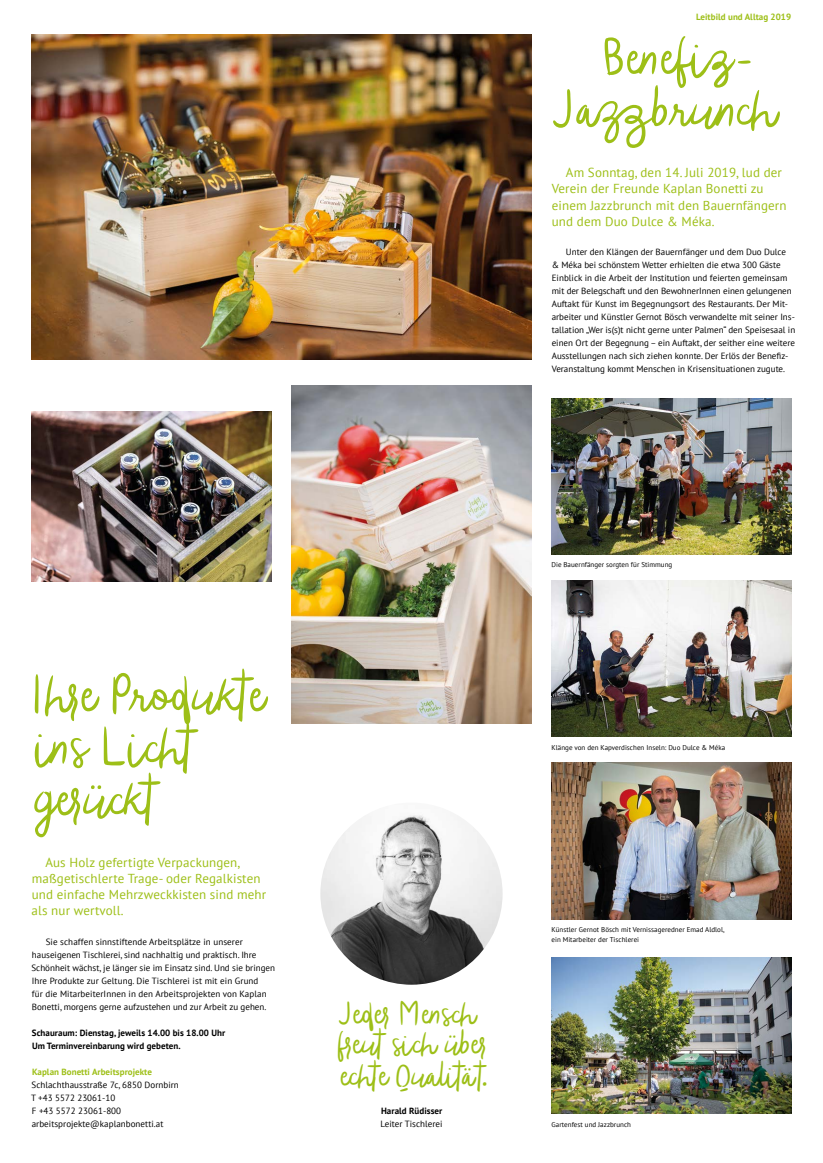
<style>
.page{position:relative;width:823px;height:1163px;background:#fff}
.page>*{position:absolute;margin:0;border:0;box-sizing:border-box;transform-origin:0 0}
.t1{font:300 50px/52px "Blog Script";color:#9dbf17}
.t2{font:300 30px/31px "Blog Script";color:#9dbf17}
.t3{font:13px/16.2px "PT Sans";letter-spacing:.01em;color:#9dbf17}
.t4{font:9px/13px "PT Sans";color:#000}
.t5{font:700 9px/13px "PT Sans";letter-spacing:.005em;color:#000}
.t6{font:700 9px "PT Sans";letter-spacing:.005em;color:#9dbf17}
.t7{font:7px/10px "PT Sans";letter-spacing:.005em;color:#000}
</style>
<div class="page">
<img style="left:320px;top:802px;width:182px;height:182px;border-radius:91px">
<img style="left:31px;top:411px;width:240px;height:170px">
<img style="left:291px;top:385px;width:240px;height:338px">
<img style="left:31px;top:34px;width:500px;height:325px">
<img style="left:551px;top:398px;width:240px;height:156px">
<img style="left:551px;top:580px;width:240px;height:156px">
<img style="left:551px;top:762px;width:240px;height:157px">
<img style="left:551px;top:957px;width:240px;height:156px">
<p class="t6" style="left:695px;top:11px;width:96px">Leitbild und Alltag 2019</p>
<h1 class="t1" style="left:551px;top:30px;width:223px;text-align:center">Benefiz-<br>Jazzbrunch</h1>
<h3 class="t3" style="left:551px;top:164px;width:236px;text-indent:14px">Am Sonntag, den 14. Juli 2019, lud der Verein der Freunde Kaplan Bonetti zu einem Jazzbrunch mit den Bauernfängern und dem Duo Dulce &amp; Méka.</h3>
<p class="t4" style="left:551px;top:245px;width:245px;text-indent:14px">Unter den Klängen der Bauernfänger und dem Duo Dulce &amp; Méka bei schönstem Wetter erhielten die etwa 300 Gäste Einblick in die Arbeit der Institution und feierten gemeinsam mit der Belegschaft und den BewohnerInnen einen gelungenen Auftakt für Kunst im Begegnungsort des Restaurants. Der Mit&shy;arbeiter und Künstler Gernot Bösch verwandelte mit seiner Ins&shy;tallation „Wer is(s)t nicht gerne unter Palmen“ den Speisesaal in einen Ort der Begegnung – ein Auftakt, der seither eine weitere Ausstellungen nach sich ziehen konnte. Der Erlös der Benefiz-Veranstaltung kommt Menschen in Krisensituationen zugute.</p>
<h1 class="t1" style="left:30px;top:667px;width:233px">Ihre Produkte ins Licht gerückt</h1>
<h3 class="t3" style="left:32px;top:853px;width:236px;text-indent:14px">Aus Holz gefertigte Verpackungen, maßgetischlerte Trage- oder Regalkisten und einfache Mehrzweckkisten sind mehr als nur wertvoll.</h3>
<p class="t4" style="left:32px;top:934px;width:245px;text-indent:14px">Sie schaffen sinnstiftende Arbeitsplätze in unserer hauseigenen Tischlerei, sind nachhaltig und praktisch. Ihre Schönheit wächst, je länger sie im Einsatz sind. Und sie bringen Ihre Produkte zur Geltung. Die Tischlerei ist mit ein Grund<br>für die MitarbeiterInnen in den Arbeitsprojekten von Kaplan Bonetti, morgens gerne aufzustehen und zur Arbeit zu gehen.</p>
<p class="t5" style="left:32px;top:1025px;width:195px">Schauraum: Dienstag, jeweils 14.00 bis 18.00 Uhr<br>Um Terminvereinbarung wird gebeten.</p>
<p class="t6" style="left:32px;top:1065px;width:121px">Kaplan Bonetti Arbeitsprojekte</p>
<p class="t4" style="left:31px;top:1077px;width:149px">Schlachthausstraße 7c, 6850 Dornbirn<br>T +43 5572 23061-10<br>F +43 5572 23061-800 arbeitsprojekte@kaplanbonetti.at</p>
<h2 class="t2" style="left:335px;top:996px;width:153px">Jeder Mensch freut sich über echte Qualität.</h2>
<p class="t5" style="left:381px;top:1103px;width:63px">Harald Rüdisser</p>
<p class="t4" style="left:380px;top:1116px;width:63px">Leiter Tischlerei</p>
<p class="t7" style="left:551px;top:559px;width:122px">Die Bauernfänger sorgten für Stimmung</p>
<p class="t7" style="left:551px;top:741px;width:175px">Klänge von den Kapverdischen Inseln: Duo Dulce &amp; Méka</p>
<p class="t7" style="left:551px;top:923px;width:175px">Künstler Gernot Bösch mit Vernissageredner Emad Aldlol, ein Mitarbeiter der Tischlerei</p>
<p class="t7" style="left:551px;top:1118px;width:81px">Gartenfest und Jazzbrunch</p>
</div>
